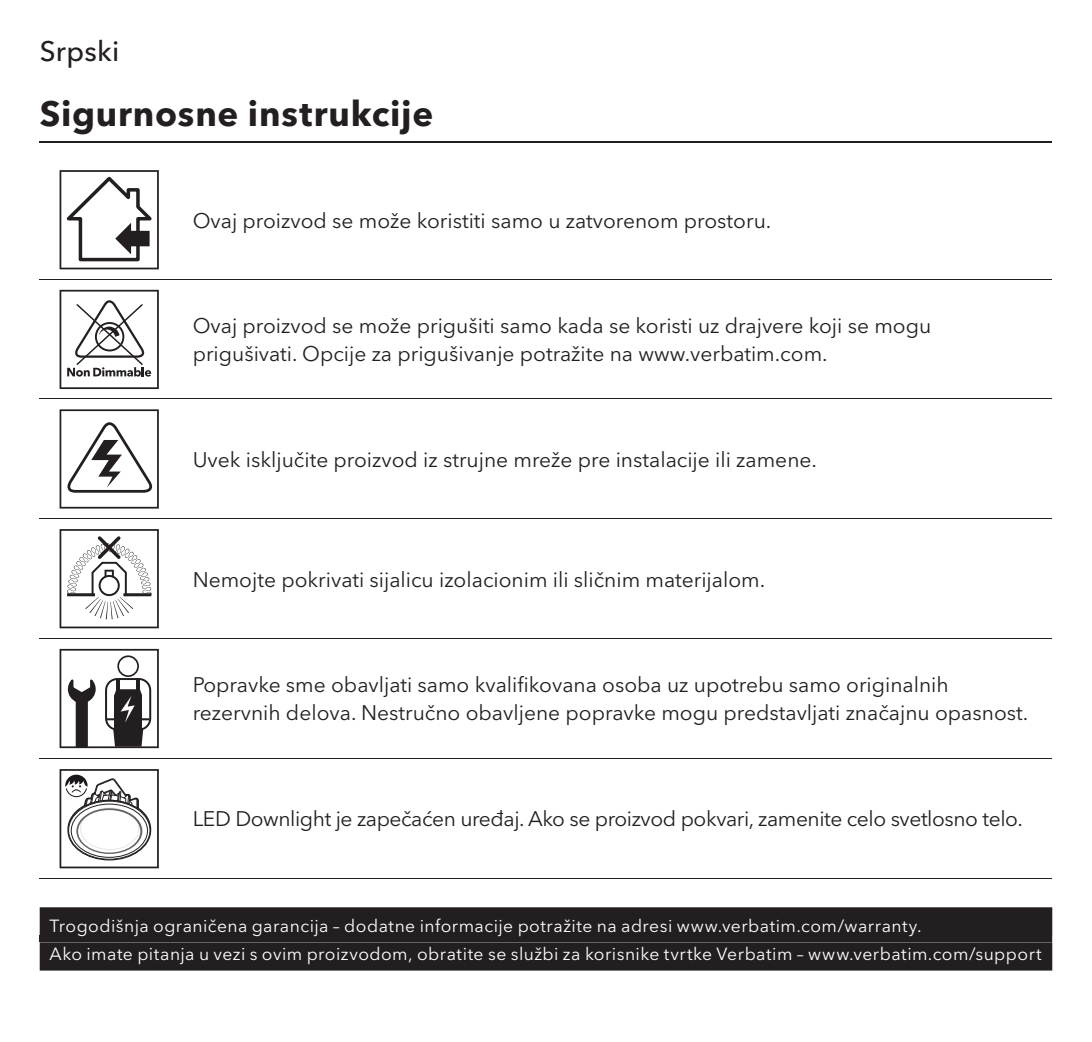
<style>
.page{position:relative;width:1092px;height:1042px;background:#fff}
.page>*{position:absolute;margin:0;border:0;box-sizing:border-box;transform-origin:0 0}
.t1{font:700 35px "Avenir Next LT Pro";letter-spacing:.02em;color:#231f20}
.t2{font:500 28px "Avenir Next LT Pro";letter-spacing:.01em;color:#231f20}
.t3{font:21px/28px "Avenir Next LT Pro";color:#231f20}
.t4{font:21px "Avenir Next LT Pro";letter-spacing:-.02em;color:#231f20}
.t5{font:17.5px/28px "Avenir Next LT Pro";letter-spacing:.025em;color:#fff}
</style>
<div class="page">
<hr style="left:40px;top:141px;width:1012px;height:2px;background:#231f20">
<div style="left:40px;top:907px;width:1012px;height:63px;background:#231f20"></div>
<div style="left:40px;top:935px;width:1012px;height:7px;background:#231f20"></div>
<hr style="left:40px;top:279px;width:1012px;height:1px;background:#231f20">
<hr style="left:40px;top:398px;width:1012px;height:1px;background:#231f20">
<hr style="left:40px;top:518px;width:1012px;height:1px;background:#231f20">
<hr style="left:40px;top:638px;width:1012px;height:1px;background:#231f20">
<hr style="left:40px;top:758px;width:1012px;height:1px;background:#231f20">
<hr style="left:40px;top:878px;width:1012px;height:1px;background:#231f20">
<svg style="left:60px;top:170px;width:99px;height:99px"></svg>
<svg style="left:60px;top:290px;width:99px;height:99px"></svg>
<svg style="left:60px;top:529px;width:99px;height:99px"></svg>
<svg style="left:60px;top:649px;width:99px;height:100px"></svg>
<svg style="left:60px;top:409px;width:99px;height:99px"></svg>
<svg style="left:60px;top:769px;width:99px;height:99px"></svg>
<h2 class="t2" style="left:40px;top:40px;width:81px">Srpski</h2>
<h1 class="t1" style="left:40px;top:97px;width:395px">Sigurnosne instrukcije</h1>
<p class="t3" style="left:193px;top:208px;width:580px">Ovaj proizvod se može koristiti samo u zatvorenom prostoru.</p>
<p class="t3" style="left:193px;top:314px;width:740px">Ovaj proizvod se može prigušiti samo kada se koristi uz drajvere koji se mogu prigušivati. Opcije za prigušivanje potražite na www.verbatim.com.</p>
<p class="t3" style="left:193px;top:447px;width:625px">Uvek isključite proizvod iz strujne mreže pre instalacije ili zamene.</p>
<p class="t3" style="left:193px;top:567px;width:574px">Nemojte pokrivati sijalicu izolacionim ili sličnim materijalom.</p>
<p class="t3" style="left:193px;top:673px;width:837px">Popravke sme obavljati samo kvalifikovana osoba uz upotrebu samo originalnih rezervnih delova. Nestručno obavljene popravke mogu predstavljati značajnu opasnost.</p>
<p class="t4" style="left:193px;top:810px;width:831px">LED Downlight je zapečaćen uređaj. Ako se proizvod pokvari, zamenite celo svetlosno telo.</p>
<p class="t5" style="left:50px;top:914px;width:993px">Trogodišnja ograničena garancija – dodatne informacije potražite na adresi www.verbatim.com/warranty.<br>Ako imate pitanja u vezi s ovim proizvodom, obratite se službi za korisnike tvrtke Verbatim – www.verbatim.com/support</p>
</div>
